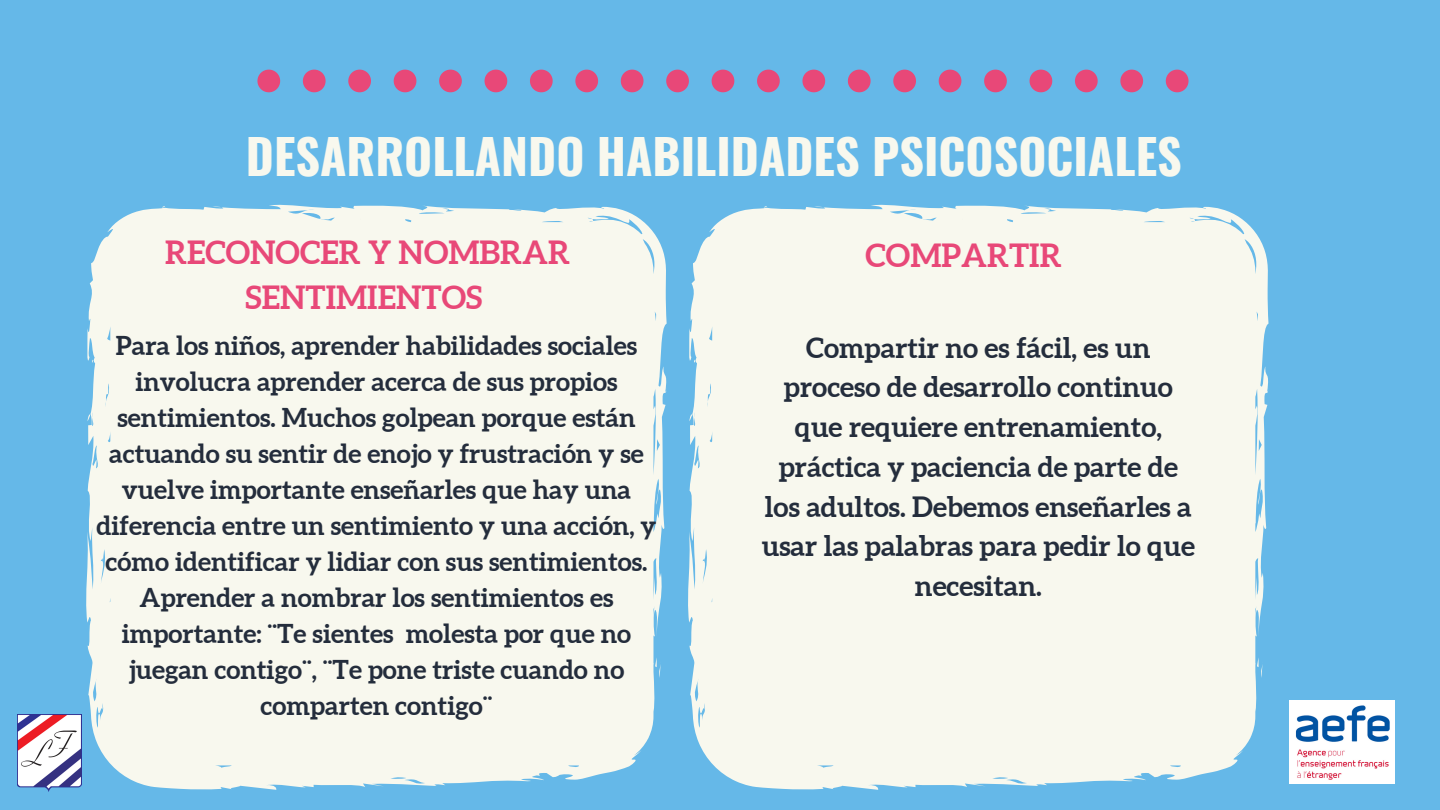
<style>
.page{position:relative;width:1440px;height:810px;background:#65b8e8}
.page>*{position:absolute;margin:0;border:0;box-sizing:border-box;transform-origin:0 0}
.t1{font:700 48px "Oswald";color:#f8f8ee}
.t2{font:700 32px "Aleo";color:#e84878}
.t3{font:700 28px/39.8px "Aleo";color:#242d3c;text-align:center}
.t4{font:700 26px/36px "Aleo";color:#242d3c;text-align:center}
</style>
<div class="page">
<svg style="left:257px;top:70px;width:23px;height:22px"></svg>
<svg style="left:303px;top:70px;width:23px;height:22px"></svg>
<svg style="left:348px;top:70px;width:23px;height:22px"></svg>
<svg style="left:394px;top:70px;width:22px;height:22px"></svg>
<svg style="left:439px;top:70px;width:23px;height:22px"></svg>
<svg style="left:485px;top:70px;width:22px;height:22px"></svg>
<svg style="left:530px;top:70px;width:23px;height:22px"></svg>
<svg style="left:575px;top:70px;width:23px;height:22px"></svg>
<svg style="left:621px;top:70px;width:23px;height:22px"></svg>
<svg style="left:666px;top:70px;width:23px;height:22px"></svg>
<svg style="left:712px;top:70px;width:22px;height:22px"></svg>
<svg style="left:757px;top:70px;width:23px;height:22px"></svg>
<svg style="left:802px;top:70px;width:23px;height:22px"></svg>
<svg style="left:848px;top:70px;width:23px;height:22px"></svg>
<svg style="left:893px;top:70px;width:23px;height:22px"></svg>
<svg style="left:939px;top:70px;width:22px;height:22px"></svg>
<svg style="left:984px;top:70px;width:23px;height:22px"></svg>
<svg style="left:1030px;top:70px;width:22px;height:22px"></svg>
<svg style="left:1075px;top:70px;width:23px;height:22px"></svg>
<svg style="left:1120px;top:70px;width:23px;height:22px"></svg>
<svg style="left:1166px;top:70px;width:23px;height:22px"></svg>
<div style="left:688px;top:204px;width:581px;height:586px;background:#f8f8ee"></div>
<div style="left:86px;top:204px;width:581px;height:586px;background:#f8f8ee"></div>
<img style="left:17px;top:714px;width:64px;height:78px">
<img style="left:1290px;top:701px;width:105px;height:83px">
<h1 class="t1" style="left:246px;top:119px;width:937px">DESARROLLANDO HABILIDADES PSICOSOCIALES</h1>
<p class="t2" style="left:165px;top:234px;width:406px">RECONOCER Y NOMBRAR</p>
<p class="t2" style="left:866px;top:237px;width:197px">COMPARTIR</p>
<p class="t2" style="left:246px;top:279px;width:238px">SENTIMIENTOS</p>
<p class="t4" style="left:97px;top:327px;width:561px">Para los niños, aprender habilidades sociales involucra aprender acerca de sus propios sentimientos. Muchos golpean porque están actuando su sentir de enojo y frustración y se vuelve importante enseñarles que hay una diferencia entre un sentimiento y una acción, y cómo identificar y lidiar con sus sentimientos.<br>Aprender a nombrar los sentimientos es importante: ¨Te sientes molesta por que no juegan contigo¨, ¨Te pone triste cuando no comparten contigo¨</p>
<p class="t3" style="left:762px;top:327px;width:435px">Compartir no es fácil, es un proceso de desarrollo continuo que requiere entrenamiento, práctica y paciencia de parte de los adultos. Debemos enseñarles a usar las palabras para pedir lo que necesitan.</p>
</div>
